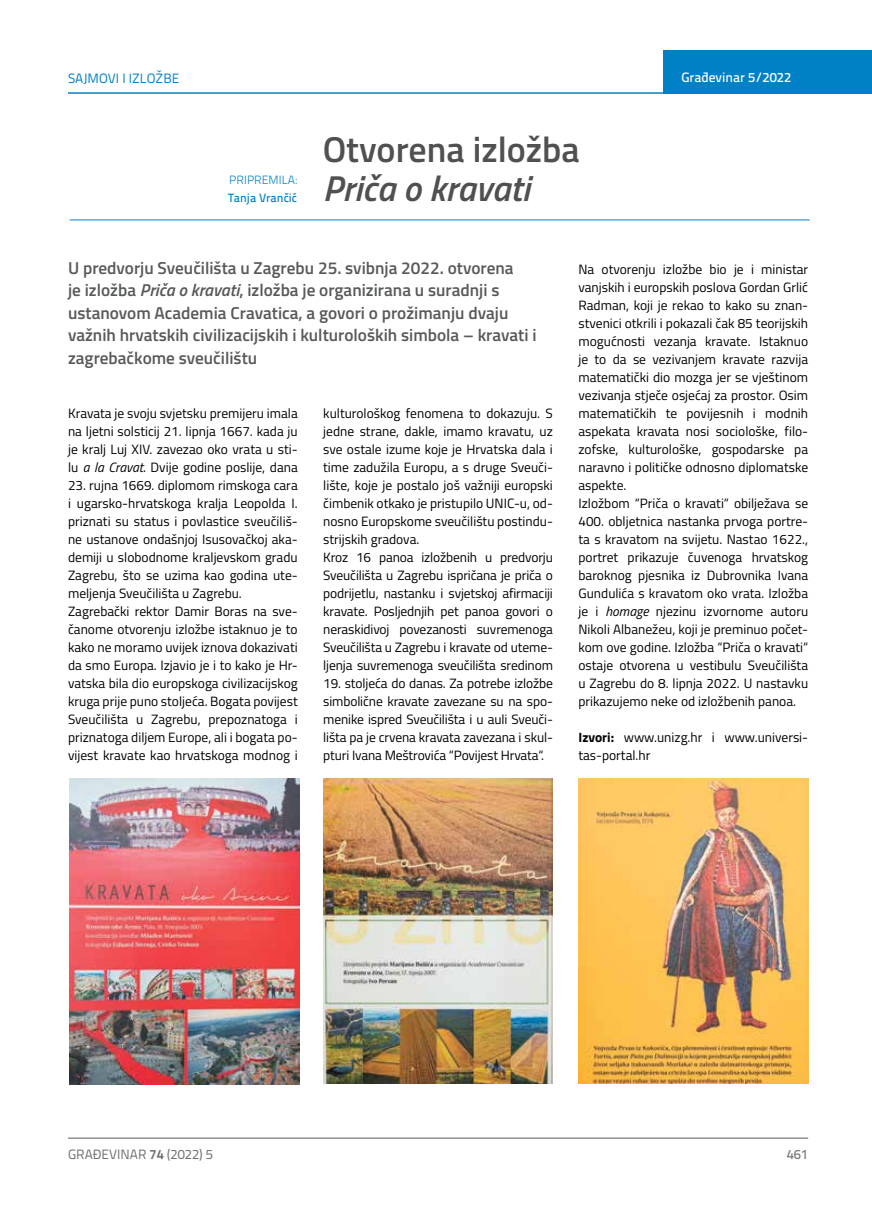
<style>
.page{position:relative;width:872px;height:1212px;background:#fff}
.page>*{position:absolute;margin:0;border:0;box-sizing:border-box;transform-origin:0 0}
.t1{font:600 36px "Titillium";color:#505052}
.t2{font:italic 600 36px "Titillium";color:#505052}
.t3{font:600 17.25px/22.5px "Titillium";color:#58595b}
.t4{font:13.5px/18px "Titillium";color:#000}
.t5{font:13.5px "Titillium Text 22 L";color:#6d6e71}
.t6{font:500 13.5px "Titillium Text 22 L";color:#fff}
.t7{font:13.5px "Titillium Text 22 L";color:#0081c6}
.t8{font:500 13.5px "Titillium Text 22 L";color:#797a7d}
.t9{font:500 12px "Titillium Text 22 L";color:#0081c6}
.t10{font:300 12px "Titillium Text 22 L";color:#0081c6}
.s1{font-style:italic}
.s2{font-weight:700}
</style>
<div class="page">
<div style="left:663px;top:50px;width:209px;height:44px;background:#0081c6"></div>
<hr style="left:68px;top:92px;width:804px;height:2px;background:#0081c6">
<hr style="left:68px;top:1138px;width:740px;height:1px;background:#58595b">
<hr style="left:70px;top:220px;width:739px;height:1px;background:#0081c6">
<img style="left:323px;top:778px;width:230px;height:305px">
<img style="left:70px;top:778px;width:229px;height:306px">
<img style="left:578px;top:778px;width:230px;height:305px">
<p class="t7" style="left:68px;top:68px;width:113px">SAJMOVI I IZLOŽBE</p>
<p class="t10" style="left:229px;top:171px;width:69px">PRIPREMILA:</p>
<p class="t9" style="left:228px;top:188px;width:71px">Tanja Vrančić</p>
<h1 class="t1" style="left:323px;top:123px;width:259px">Otvorena izložba</h1>
<h1 class="t2" style="left:323px;top:161px;width:209px">Priča o kravati</h1>
<p class="t6" style="left:681px;top:67px;width:111px">Građevinar 5/2022</p>
<p class="t3" style="left:68px;top:256px;width:470px">U predvorju Sveučilišta u Zagrebu 25. svibnja 2022. otvorena<br>je izložba <span class="s1">Priča o kravati</span>, izložba je organizirana u suradnji s ustanovom Academia Cravatica, a govori o prožimanju dvaju važnih hrvatskih civilizacijskih i kulturoloških simbola – kravati i zagrebačkome sveučilištu</p>
<p class="t4" style="left:68px;top:403px;width:231px;text-align:justify">Kravata je svoju svjetsku premijeru imala na ljetni solsticij 21. lipnja 1667. kada ju je kralj Luj XIV. zavezao oko vrata u sti&shy;lu <span class="s1">a la Cravat</span>. Dvije godine poslije, dana</p>
<p class="t4" style="left:68px;top:475px;width:231px">23. rujna 1669. diplomom rimskoga cara i ugarsko-hrvatskoga kralja Leopolda I. priznati su status i povlastice sveučiliš&shy;ne ustanove ondašnjoj Isusovačkoj aka&shy;demiji u slobodnome kraljevskom gradu Zagrebu, što se uzima kao godina ute&shy;meljenja Sveučilišta u Zagrebu.<br>Zagrebački rektor Damir Boras na sve&shy;čanome otvorenju izložbe istaknuo je to kako ne moramo uvijek iznova dokazivati da smo Europa. Izjavio je i to kako je Hr&shy;vatska bila dio europskoga civilizacijskog kruga prije puno stoljeća. Bogata povijest Sveučilišta u Zagrebu, prepoznatoga i priznatoga diljem Europe, ali i bogata po&shy;vijest kravate kao hrvatskoga modnog i</p>
<p class="t4" style="left:323px;top:403px;width:231px">kulturološkog fenomena to dokazuju. S jedne strane, dakle, imamo kravatu, uz sve ostale izume koje je Hrvatska dala i time zadužila Europu, a s druge Sveuči&shy;lište, koje je postalo još važniji europski čimbenik otkako je pristupilo UNIC-u, od&shy;nosno Europskome sveučilištu postindu&shy;strijskih gradova.<br>Kroz 16 panoa izložbenih u predvorju Sveučilišta u Zagrebu ispričana je priča o podrijetlu, nastanku i svjetskoj afirmaciji kravate. Posljednjih pet panoa govori o neraskidivoj povezanosti suvremenoga Sveučilišta u Zagrebu i kravate od uteme&shy;ljenja suvremenoga sveučilišta sredinom</p>
<p class="t4" style="left:323px;top:673px;width:231px;text-align:justify">19. stoljeća do danas. Za potrebe izložbe simbolične kravate zavezane su na spo&shy;menike ispred Sveučilišta i u auli Sveuči&shy;lišta pa je crvena kravata zavezana i skul&shy;pturi Ivana Meštrovića “Povijest Hrvata“.</p>
<p class="t4" style="left:578px;top:259px;width:231px">Na otvorenju izložbe bio je i ministar vanjskih i europskih poslova Gordan Grlić Radman, koji je rekao to kako su znan&shy;stvenici otkrili i pokazali čak 85 teorijskih mogućnosti vezanja kravate. Istaknuo je to da se vezivanjem kravate razvija matematički dio mozga jer se vještinom vezivanja stječe osjećaj za prostor. Osim matematičkih te povijesnih i modnih aspekata kravata nosi sociološke, filo&shy;zofske, kulturološke, gospodarske pa naravno i političke odnosno diplomatske aspekte.<br>Izložbom “Priča o kravati“ obilježava se 400. obljetnica nastanka prvoga portre&shy;ta s kravatom na svijetu. Nastao 1622., portret prikazuje čuvenoga hrvatskog baroknog pjesnika iz Dubrovnika Ivana Gundulića s kravatom oko vrata. Izložba je i <span class="s1">homage</span> njezinu izvornome autoru Nikoli Albanežeu, koji je preminuo počet&shy;kom ove godine. Izložba “Priča o kravati“ ostaje otvorena u vestibulu Sveučilišta u Zagrebu do 8. lipnja 2022. U nastavku prikazujemo neke od izložbenih panoa.</p>
<p class="t4" style="left:578px;top:727px;width:231px"><span class="s2">Izvori:</span> www.unizg.hr i www.universi&shy;tas-portal.hr</p>
<p class="t5" style="left:68px;top:1144px;width:146px">GRAĐEVINAR <span class="s2">74</span> (2022) 5</p>
<p class="t8" style="left:786px;top:1144px;width:23px">461</p>
</div>
